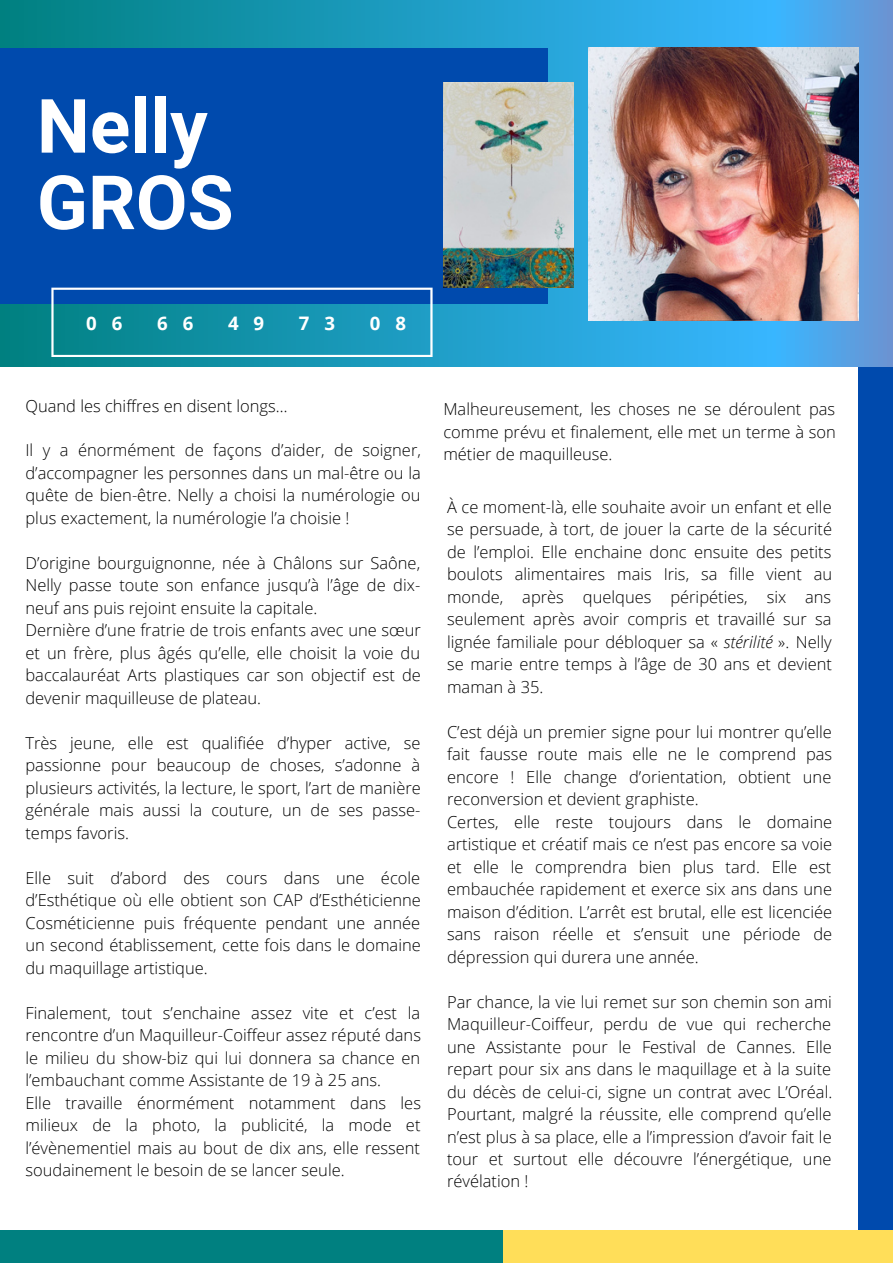
<style>
.page{position:relative;width:893px;height:1264px;background:#fff}
.page>*{position:absolute;margin:0;border:0;box-sizing:border-box;transform-origin:0 0}
.t1{font:700 75px "Roboto";color:#fff}
.t2{font:700 18.6px "Open Sans";color:#fff}
.t3{font:300 16.5px/22.5px "Open Sans";color:#000;text-align:justify}
.s1{font-style:italic}
</style>
<div class="page">
<svg style="left:0;top:0;width:892px;height:367px;background:#2d9dcb"></svg>
<div style="left:0;top:48px;width:547px;height:255px;background:#004aad"></div>
<svg style="left:51px;top:287px;width:381px;height:70px"></svg>
<div style="left:503px;top:1230px;width:389px;height:32px;background:#ffde59"></div>
<div style="left:0;top:1230px;width:502px;height:32px;background:#008080"></div>
<div style="left:858px;top:367px;width:34px;height:862px;background:#004aad"></div>
<img style="left:443px;top:83px;width:131px;height:204px">
<img style="left:588px;top:48px;width:270px;height:272px">
<p class="t1" style="left:37px;top:83px;width:172px">Nelly</p>
<p class="t1" style="left:37px;top:159px;width:198px">GROS</p>
<p class="t2" style="left:86px;top:310px;width:38px">0 6</p>
<p class="t2" style="left:157px;top:310px;width:38px">6 6</p>
<p class="t2" style="left:228px;top:310px;width:38px">4 9</p>
<p class="t2" style="left:299px;top:310px;width:38px">7 3</p>
<p class="t2" style="left:370px;top:310px;width:38px">0 8</p>
<p class="t3" style="left:25px;top:394px;width:264px">Quand les chiffres en disent longs…</p>
<p class="t3" style="left:25px;top:439px;width:397px">Il y a énormément de façons d’aider, de soigner, d’accompagner les personnes dans un mal-être ou la quête de bien-être. Nelly a choisi la numérologie ou plus exactement, la numérologie l’a choisie !</p>
<p class="t3" style="left:25px;top:551px;width:396px">D’origine bourguignonne, née à Châlons sur Saône, Nelly passe toute son enfance jusqu’à l’âge de dix&shy;neuf ans puis rejoint ensuite la capitale.</p>
<p class="t3" style="left:25px;top:618px;width:397px">Dernière d’une fratrie de trois enfants avec une sœur et un frère, plus âgés qu’elle, elle choisit la voie du baccalauréat Arts plastiques car son objectif est de devenir maquilleuse de plateau.</p>
<p class="t3" style="left:25px;top:731px;width:397px">Très jeune, elle est qualifiée d’hyper active, se passionne pour beaucoup de choses, s’adonne à plusieurs activités, la lecture, le sport, l’art de manière générale mais aussi la couture, un de ses passe&shy;temps favoris.</p>
<p class="t3" style="left:25px;top:866px;width:397px">Elle suit d’abord des cours dans une école d’Esthétique où elle obtient son CAP d’Esthéticienne Cosméticienne puis fréquente pendant une année un second établissement, cette fois dans le domaine du maquillage artistique.</p>
<p class="t3" style="left:25px;top:1001px;width:397px">Finalement, tout s’enchaine assez vite et c’est la rencontre d’un Maquilleur-Coiffeur assez réputé dans le milieu du show-biz qui lui donnera sa chance en l’embauchant comme Assistante de 19 à 25 ans.</p>
<p class="t3" style="left:25px;top:1091px;width:397px">Elle travaille énormément notamment dans les milieux de la photo, la publicité, la mode et l’évènementiel mais au bout de dix ans, elle ressent soudainement le besoin de se lancer seule.</p>
<p class="t3" style="left:443px;top:398px;width:394px">Malheureusement, les choses ne se déroulent pas comme prévu et finalement, elle met un terme à son métier de maquilleuse.</p>
<p class="t3" style="left:447px;top:495px;width:386px">À ce moment-là, elle souhaite avoir un enfant et elle se persuade, à tort, de jouer la carte de la sécurité de l’emploi. Elle enchaine donc ensuite des petits boulots alimentaires mais Iris, sa fille vient au monde, après quelques péripéties, six ans seulement après avoir compris et travaillé sur sa lignée familiale pour débloquer sa « <span class="s1">stérilité</span> ». Nelly se marie entre temps à l’âge de 30 ans et devient maman à 35.</p>
<p class="t3" style="left:447px;top:720px;width:386px">C’est déjà un premier signe pour lui montrer qu’elle fait fausse route mais elle ne le comprend pas encore ! Elle change d’orientation, obtient une reconversion et devient graphiste.</p>
<p class="t3" style="left:447px;top:810px;width:387px">Certes, elle reste toujours dans le domaine artistique et créatif mais ce n’est pas encore sa voie et elle le comprendra bien plus tard. Elle est embauchée rapidement et exerce six ans dans une maison d’édition. L’arrêt est brutal, elle est licenciée sans raison réelle et s’ensuit une période de dépression qui durera une année.</p>
<p class="t3" style="left:447px;top:989px;width:387px">Par chance, la vie lui remet sur son chemin son ami Maquilleur-Coiffeur, perdu de vue qui recherche une Assistante pour le Festival de Cannes. Elle repart pour six ans dans le maquillage et à la suite du décès de celui-ci, signe un contrat avec L’Oréal.<br>Pourtant, malgré la réussite, elle comprend qu’elle n’est plus à sa place, elle a l’impression d’avoir fait le tour et surtout elle découvre l’énergétique, une révélation !</p>
</div>
